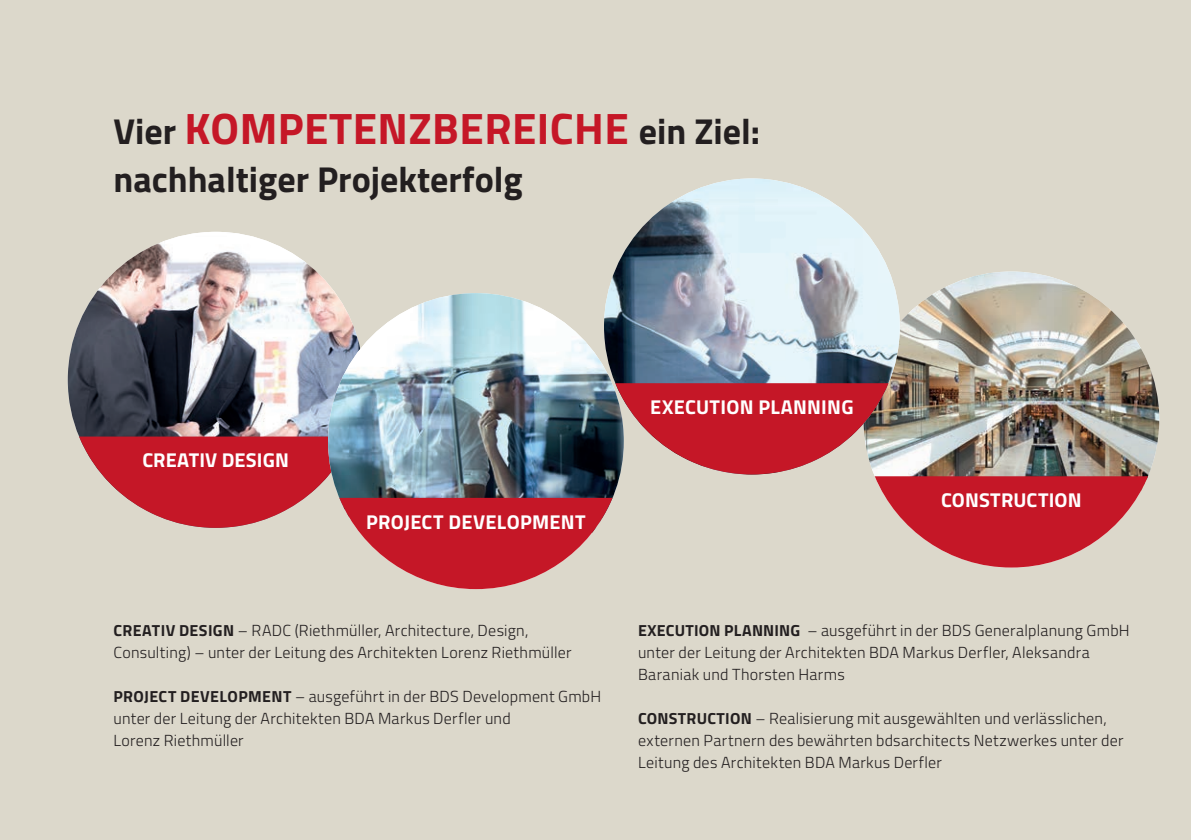
<style>
.page{position:relative;width:1191px;height:840px;background:#fff}
.page>*{position:absolute;margin:0;border:0;box-sizing:border-box;transform-origin:0 0}
.t1{font:700 44px "Titillium";letter-spacing:.01em;color:#c51727}
.t2{font:700 36px "Titillium";color:#231f20}
.t3{font:700 20px "Titillium";letter-spacing:.01em;color:#fff}
.t4{font:300 16px/22px "Titillium";letter-spacing:.015em;color:#231f20}
.s1{font-size:36px;color:#231f20}
.s2{font-weight:700}
</style>
<div class="page">
<div style="left:0;top:0;width:1191px;height:839px;background:#dcd8cb"></div>
<img style="left:68px;top:232px;width:295px;height:295px;border-radius:148px">
<img style="left:888px;top:271px;width:271px;height:205px">
<img style="left:604px;top:178px;width:295px;height:296px;border-radius:148px">
<img style="left:328px;top:293px;width:296px;height:90px">
<img style="left:79px;top:383px;width:1069px;height:205px">
<h1 class="t1" style="left:113px;top:95px;width:648px"><span class="s1">Vier</span> KOMPETENZBEREICHE <span class="s1">ein Ziel:</span></h1>
<h2 class="t2" style="left:113px;top:151px;width:411px">nachhaltiger Projekterfolg</h2>
<p class="t3" style="left:142px;top:445px;width:148px">CREATIV DESIGN</p>
<p class="t3" style="left:366px;top:506px;width:221px">PROJECT DEVELOPMENT</p>
<p class="t4" style="left:113px;top:618px;width:459px"><span class="s2">CREATIV DESIGN</span> – RADC (Riethmüller, Architecture, Design,<br>Consulting) – unter der Leitung des Architekten Lorenz Riethmüller</p>
<p class="t4" style="left:113px;top:684px;width:489px"><span class="s2">PROJECT DEVELOPMENT</span> – ausgeführt in der BDS Development GmbH unter der Leitung der Architekten BDA Markus Derfler und<br>Lorenz Riethmüller</p>
<p class="t3" style="left:650px;top:392px;width:205px">EXECUTION PLANNING</p>
<p class="t3" style="left:941px;top:484px;width:142px">CONSTRUCTION</p>
<p class="t4" style="left:638px;top:618px;width:493px"><span class="s2">EXECUTION PLANNING</span> – ausgeführt in der BDS Generalplanung GmbH unter der Leitung der Architekten BDA Markus Derfler, Aleksandra<br>Baraniak und Thorsten Harms</p>
<p class="t4" style="left:638px;top:706px;width:487px"><span class="s2">CONSTRUCTION</span> – Realisierung mit ausgewählten und verlässlichen, externen Partnern des bewährten bdsarchitects Netzwerkes unter der<br>Leitung des Architekten BDA Markus Derfler</p>
</div>
